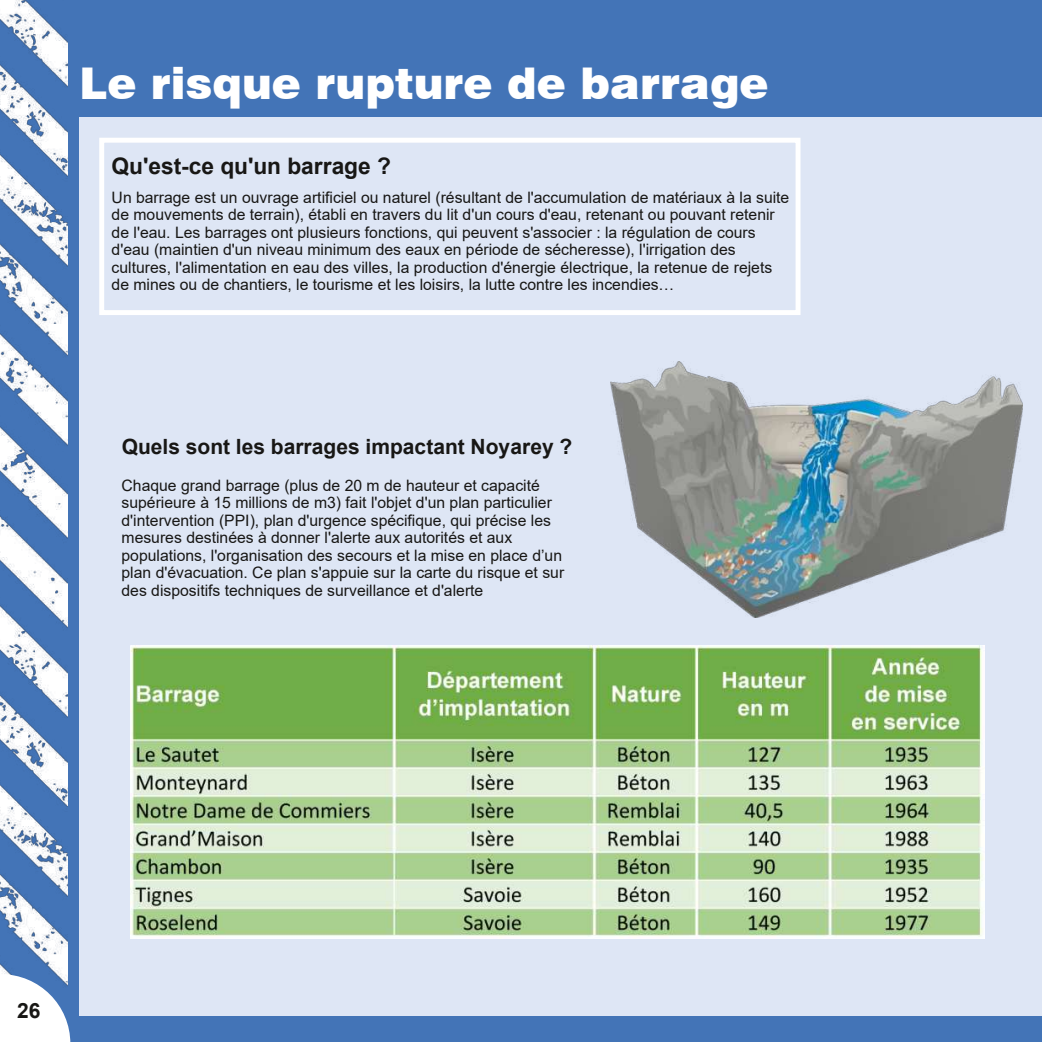
<style>
.page{position:relative;width:1042px;height:1042px;background:#fff}
.page>*{position:absolute;margin:0;border:0;box-sizing:border-box;transform-origin:0 0}
.t1{font:900 43.75px "Swiss 721 BT";color:#fff}
.t2{font:700 22.75px "Arial";color:#181715}
.t3{font:700 21px "Arial";color:#181715}
.t4{font:15.75px/17.5px "Arial";color:#181715}
</style>
<div class="page">
<div style="left:67px;top:0;width:975px;height:1042px;background:#4374b7"></div>
<div style="left:79px;top:117px;width:963px;height:898px;background:#dee6f5"></div>
<div style="left:99px;top:138px;width:701px;height:177px;border:5px solid #fff"></div>
<img style="left:0;top:0;width:67px;height:382px">
<img style="left:0;top:382px;width:67px;height:592px">
<img style="left:610px;top:361px;width:412px;height:257px">
<img style="left:130px;top:645px;width:854px;height:293px">
<svg style="left:9px;top:974px;width:61px;height:68px"></svg>
<h1 class="t1" style="left:79px;top:57px;width:691px">Le risque rupture de barrage</h1>
<h2 class="t2" style="left:112px;top:150px;width:281px">Qu'est-ce qu'un barrage ?</h2>
<p class="t4" style="left:112px;top:188px;width:679px">Un barrage est un ouvrage artificiel ou naturel (résultant de l'accumulation de matériaux à la suite de mouvements de terrain), établi en travers du lit d'un cours d'eau, retenant ou pouvant retenir de l'eau. Les barrages ont plusieurs fonctions, qui peuvent s'associer : la régulation de cours d'eau (maintien d'un niveau minimum des eaux en période de sécheresse), l'irrigation des cultures, l'alimentation en eau des villes, la production d'énergie électrique, la retenue de rejets de mines ou de chantiers, le tourisme et les loisirs, la lutte contre les incendies…</p>
<h3 class="t3" style="left:122px;top:431px;width:452px">Quels sont les barrages impactant Noyarey ?</h3>
<p class="t4" style="left:122px;top:476px;width:444px">Chaque grand barrage (plus de 20 m de hauteur et capacité supérieure à 15 millions de m3) fait l'objet d'un plan particulier d'intervention (PPI), plan d'urgence spécifique, qui précise les mesures destinées à donner l'alerte aux autorités et aux populations, l'organisation des secours et la mise en place d’un plan d'évacuation. Ce plan s'appuie sur la carte du risque et sur des dispositifs techniques de surveillance et d'alerte</p>
<h3 class="t3" style="left:17px;top:996px;width:25px">26</h3>
</div>
